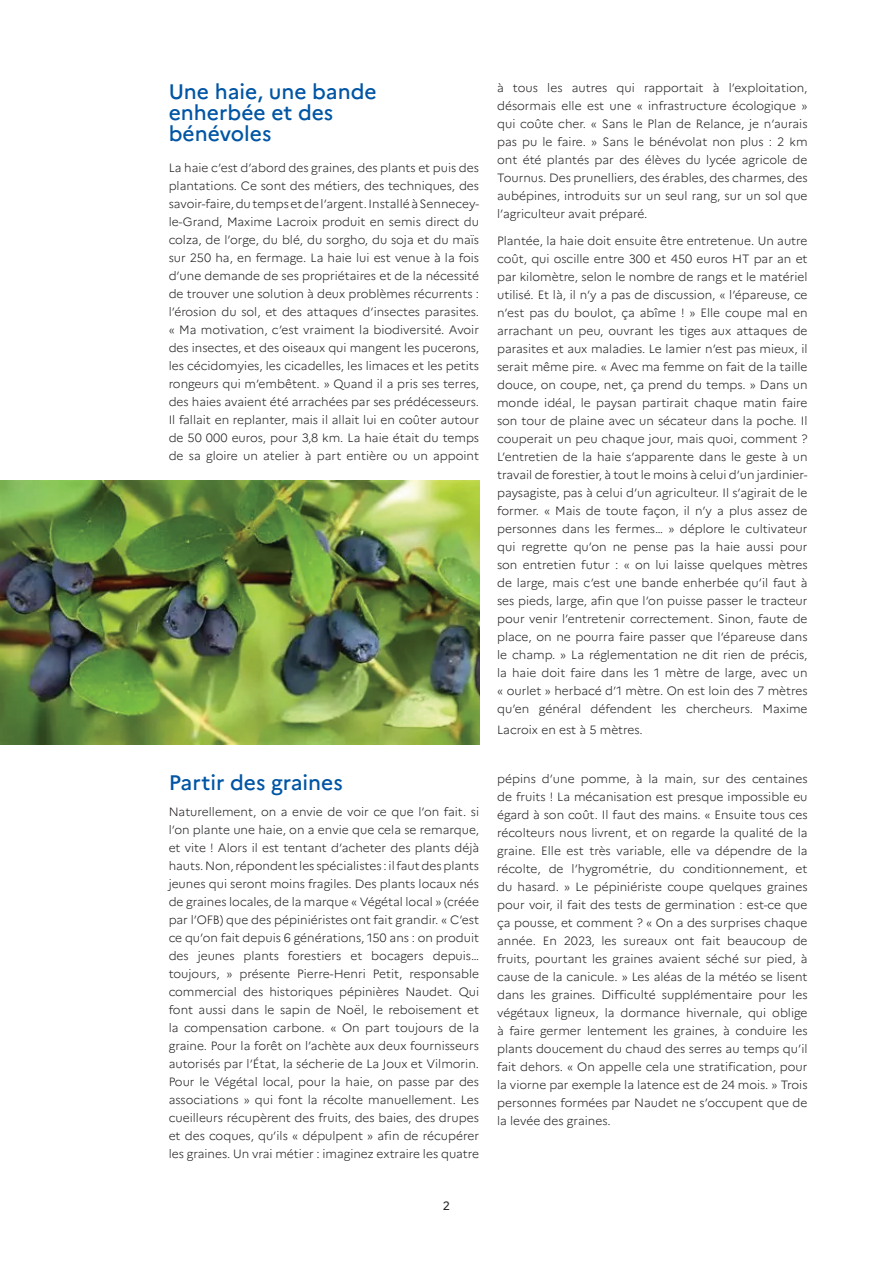
<style>
.page{position:relative;width:893px;height:1263px;background:#fff}
.page>*{position:absolute;margin:0;border:0;box-sizing:border-box;transform-origin:0 0}
.t1{font:500 21px/21px "Marianne";letter-spacing:-.005em;color:#0155a4}
.t2{font:300 12px/18px "Marianne";color:#231f20;text-align:justify}
.t3{font:12px "Marianne";color:#231f20}
</style>
<div class="page">
<img style="left:0;top:480px;width:479px;height:264px">
<h1 class="t1" style="left:169px;top:81px;width:209px">U ne haie, une bande enherbée et des bénévoles</h1>
<p class="t2" style="left:169px;top:159px;width:312px">La haie c’est d’abord des graines, des plants et puis des plantations. Ce sont des métiers, des techniques, des savoir-faire, du temps et de l’argent. Installé à Sennecey&shy;le-Grand, Maxime Lacroix produit en semis direct du colza, de l’orge, du blé, du sorgho, du soja et du maïs sur 250 ha, en fermage. La haie lui est venue à la fois d’une demande de ses propriétaires et de la nécessité de trouver une solution à deux problèmes récurrents : l’érosion du sol, et des attaques d’insectes parasites. « Ma motivation, c’est vraiment la biodiversité. Avoir des insectes, et des oiseaux qui mangent les pucerons, les cécidomyies, les cicadelles, les limaces et les petits rongeurs qui m’embêtent. » Quand il a pris ses terres, des haies avaient été arrachées par ses prédécesseurs.<br>Il fallait en replanter, mais il allait lui en coûter autour de 50 000 euros, pour 3,8 km. La haie était du temps de sa gloire un atelier à part entière ou un appoint</p>
<h1 class="t1" style="left:169px;top:772px;width:176px">Partir des graines</h1>
<p class="t2" style="left:169px;top:803px;width:312px">Naturellement, on a envie de voir ce que l’on fait. si l’on plante une haie, on a envie que cela se remarque, et vite ! Alors il est tentant d’acheter des plants déjà hauts. Non, répondent les spécialistes : il faut des plants jeunes qui seront moins fragiles. Des plants locaux nés de graines locales, de la marque « Végétal local » (créée par l’OFB) que des pépiniéristes ont fait grandir. « C’est ce qu’on fait depuis 6 générations, 150 ans : on produit des jeunes plants forestiers et bocagers depuis… toujours, » présente Pierre-Henri Petit, responsable commercial des historiques pépinières Naudet. Qui font aussi dans le sapin de Noël, le reboisement et la compensation carbone. « On part toujours de la graine. Pour la forêt on l’achète aux deux fournisseurs autorisés par l’État, la sécherie de La Joux et Vilmorin.<br>Pour le Végétal local, pour la haie, on passe par des associations » qui font la récolte manuellement. Les cueilleurs récupèrent des fruits, des baies, des drupes et des coques, qu’ils « dépulpent » afin de récupérer les graines. Un vrai métier : imaginez extraire les quatre</p>
<p class="t3" style="left:443px;top:1199px;width:9px">2</p>
<p class="t2" style="left:497px;top:79px;width:312px">à tous les autres qui rapportait à l’exploitation, désormais elle est une « infrastructure écologique » qui coûte cher. « Sans le Plan de Relance, je n’aurais pas pu le faire. » Sans le bénévolat non plus : 2 km ont été plantés par des élèves du lycée agricole de Tournus. Des prunelliers, des érables, des charmes, des aubépines, introduits sur un seul rang, sur un sol que l’agriculteur avait préparé.</p>
<p class="t2" style="left:497px;top:232px;width:312px">Plantée, la haie doit ensuite être entretenue. Un autre coût, qui oscille entre 300 et 450 euros HT par an et par kilomètre, selon le nombre de rangs et le matériel utilisé. Et là, il n’y a pas de discussion, « l’épareuse, ce n’est pas du boulot, ça abîme ! » Elle coupe mal en arrachant un peu, ouvrant les tiges aux attaques de parasites et aux maladies. Le lamier n’est pas mieux, il serait même pire. « Avec ma femme on fait de la taille douce, on coupe, net, ça prend du temps. » Dans un monde idéal, le paysan partirait chaque matin faire son tour de plaine avec un sécateur dans la poche. Il couperait un peu chaque jour, mais quoi, comment ?<br>L’entretien de la haie s’apparente dans le geste à un travail de forestier, à tout le moins à celui d’un jardinier&shy;paysagiste, pas à celui d’un agriculteur. Il s’agirait de le former. « Mais de toute façon, il n’y a plus assez de personnes dans les fermes… » déplore le cultivateur qui regrette qu’on ne pense pas la haie aussi pour son entretien futur : « on lui laisse quelques mètres de large, mais c’est une bande enherbée qu’il faut à ses pieds, large, afin que l’on puisse passer le tracteur pour venir l’entretenir correctement. Sinon, faute de place, on ne pourra faire passer que l’épareuse dans le champ. » La réglementation ne dit rien de précis, la haie doit faire dans les 1 mètre de large, avec un « ourlet » herbacé d’1 mètre. On est loin des 7 mètres qu’en général défendent les chercheurs. Maxime</p>
<p class="t2" style="left:497px;top:721px;width:147px">Lacroix en est à 5 mètres.</p>
<p class="t2" style="left:497px;top:770px;width:312px">pépins d’une pomme, à la main, sur des centaines de fruits ! La mécanisation est presque impossible eu égard à son coût. Il faut des mains. « Ensuite tous ces récolteurs nous livrent, et on regarde la qualité de la graine. Elle est très variable, elle va dépendre de la récolte, de l’hygrométrie, du conditionnement, et du hasard. » Le pépiniériste coupe quelques graines pour voir, il fait des tests de germination : est-ce que ça pousse, et comment ? « On a des surprises chaque année. En 2023, les sureaux ont fait beaucoup de fruits, pourtant les graines avaient séché sur pied, à cause de la canicule. » Les aléas de la météo se lisent dans les graines. Difficulté supplémentaire pour les végétaux ligneux, la dormance hivernale, qui oblige à faire germer lentement les graines, à conduire les plants doucement du chaud des serres au temps qu’il fait dehors. « On appelle cela une stratification, pour la viorne par exemple la latence est de 24 mois. » Trois personnes formées par Naudet ne s’occupent que de la levée des graines.</p>
</div>
